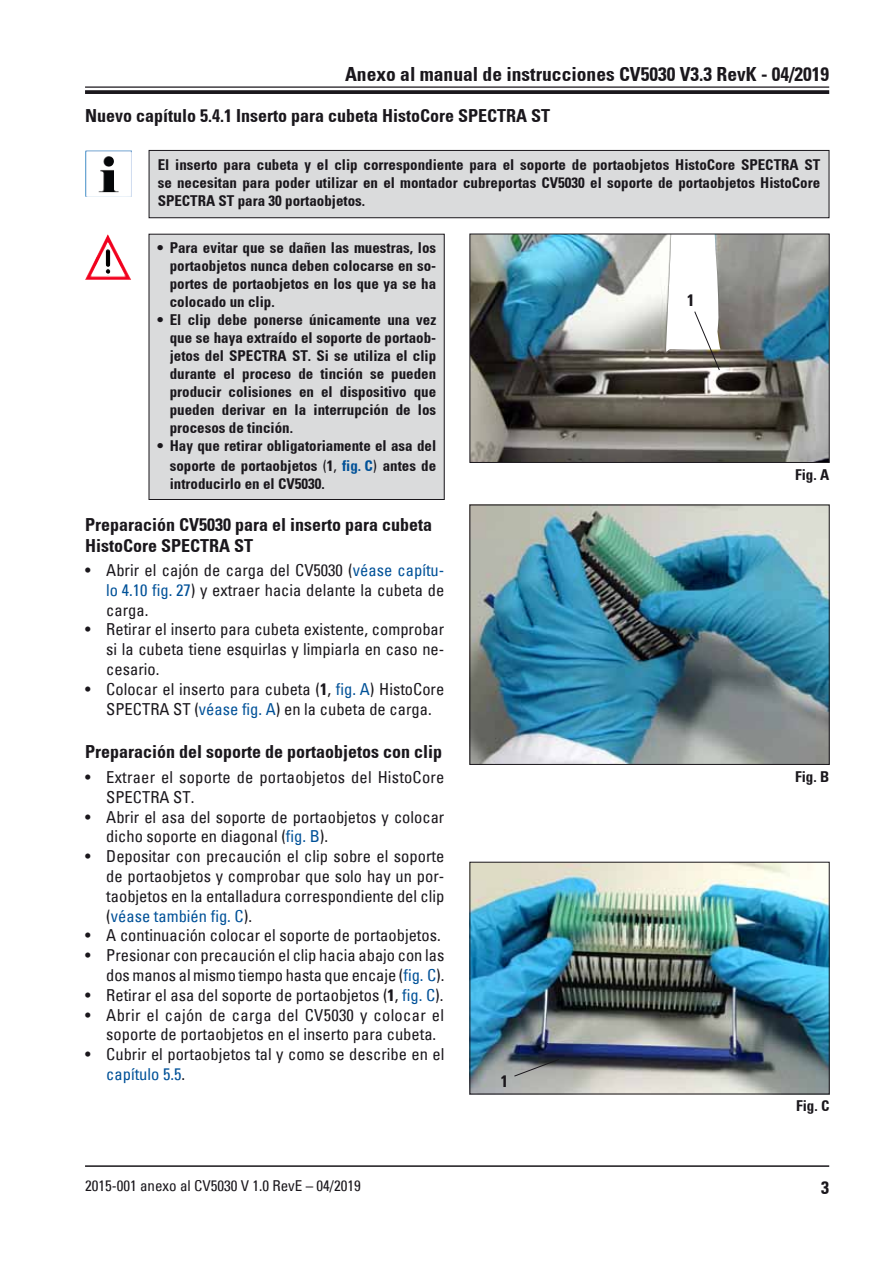
<style>
.page{position:relative;width:893px;height:1263px;background:#fff}
.page>*{position:absolute;margin:0;border:0;box-sizing:border-box;transform-origin:0 0}
.Zz_Kopfzeile_li{font:700 condensed 19.5px "Univers";color:#1a171c}
.Titel_2{font:700 condensed 18px/21.6px "Univers";color:#1a171c}
.t1{font:condensed 16.5px/19.8px "Univers";color:#1a171c}
.BU{font:700 condensed 16.5px "Univers";color:#1a171c}
.Hinweis_1_sp-neu{font:700 condensed 15px/18px "Univers";color:#1a171c;text-align:justify}
.t2{font:condensed 15px "Univers";color:#1a171c}
.BU-2{font:700 condensed 15px "Univers";color:#1a171c}
.s1{font-weight:400}
.s2{color:#005198}
.s3{font-weight:700}
</style>
<div class="page">
<hr style="left:85px;top:1165px;width:744px;height:2px;background:#1a171c">
<hr style="left:85px;top:86px;width:744px;height:2px;background:#1a171c">
<svg style="left:85px;top:90px;width:744px;height:4px;background:#272429"></svg>
<img style="left:85px;top:151px;width:47px;height:46px">
<div style="left:149px;top:150px;width:680px;height:68px;background:#dadbdc"></div>
<div style="left:149px;top:150px;width:680px;height:68px;border:1px solid #1a171c"></div>
<div style="left:149px;top:234px;width:295px;height:265px;background:#dadbdc"></div>
<img style="left:85px;top:234px;width:46px;height:46px">
<img style="left:472px;top:236px;width:355px;height:225px">
<div style="left:470px;top:234px;width:359px;height:229px;border:1px solid #1a171c"></div>
<svg style="left:694px;top:311px;width:26px;height:60px"></svg>
<img style="left:472px;top:507px;width:355px;height:256px">
<div style="left:470px;top:505px;width:359px;height:260px;border:1px solid #1a171c"></div>
<img style="left:472px;top:864px;width:355px;height:228px">
<svg style="left:513px;top:1058px;width:47px;height:19px"></svg>
<p class="Zz_Kopfzeile_li" style="left:345px;top:62px;width:486px">Anexo al manual de instrucciones CV5030 V3.3 RevK - 04/2019</p>
<p class="Titel_2" style="left:85px;top:105px;width:466px">Nuevo capítulo 5.4.1 Inserto para cubeta HistoCore SPECTRA ST</p>
<p class="Hinweis_1_sp-neu" style="left:158px;top:155px;width:664px">El inserto para cubeta y el clip correspondiente para el soporte de portaobjetos HistoCore SPECTRA ST se necesitan para poder utilizar en el montador cubreportas CV5030 el soporte de portaobjetos HistoCore SPECTRA ST para 30 portaobjetos.</p>
<p class="Hinweis_1_sp-neu" style="left:170px;top:238px;width:268px;text-indent:-13px">• Para evitar que se dañen las muestras, los portaobjetos nunca deben colocarse en so&shy;portes de portaobjetos en los que ya se ha colocado un clip.</p>
<p class="Hinweis_1_sp-neu" style="left:170px;top:310px;width:268px;text-indent:-13px">• El clip debe ponerse únicamente una vez que se haya extraído el soporte de portaob&shy;jetos del SPECTRA ST. Si se utiliza el clip durante el proceso de tinción se pueden producir colisiones en el dispositivo que pueden derivar en la interrupción de los procesos de tinción.</p>
<p class="Hinweis_1_sp-neu" style="left:157px;top:436px;width:281px;line-height:19.8px;text-align:right">• Hay que retirar obligatoriamente el asa del soporte de portaobjetos <span class="s1">(</span>1<span class="s1">,</span> <span class="s2">fig. C</span><span class="s1">)</span> antes de</p>
<p class="Hinweis_1_sp-neu" style="left:170px;top:474px;width:156px">introducirlo en el CV5030.</p>
<p class="Titel_2" style="left:85px;top:513px;width:348px">Preparación CV5030 para el inserto para cubeta<br>HistoCore SPECTRA ST</p>
<p class="t1" style="left:106px;top:560px;width:340px;text-align:justify;text-indent:-21px">• Abrir el cajón de carga del CV5030 (<span class="s2">véase capítu&shy;lo 4.10 fig. 27</span>) y extraer hacia delante la cubeta de carga.</p>
<p class="t1" style="left:106px;top:619px;width:340px;text-align:justify;text-indent:-21px">• Retirar el inserto para cubeta existente, comprobar si la cubeta tiene esquirlas y limpiarla en caso ne&shy;cesario.</p>
<p class="t1" style="left:85px;top:679px;width:361px;text-align:center">• Colocar el inserto para cubeta (<span class="s3">1</span>, <span class="s2">fig. A</span>) HistoCore<br>SPECTRA ST (<span class="s2">véase fig. A</span>) en la cubeta de carga.</p>
<p class="Titel_2" style="left:85px;top:741px;width:358px">Preparación del soporte de portaobjetos con clip</p>
<p class="t1" style="left:106px;top:767px;width:340px;text-indent:-21px">• Extraer el soporte de portaobjetos del HistoCore<br>SPECTRA ST.</p>
<p class="t1" style="left:106px;top:806px;width:340px;text-indent:-21px">• Abrir el asa del soporte de portaobjetos y colocar dicho soporte en diagonal (<span class="s2">fig. B</span>).</p>
<p class="t1" style="left:106px;top:846px;width:340px;text-align:justify;text-indent:-21px">• Depositar con precaución el clip sobre el soporte de portaobjetos y comprobar que solo hay un por&shy;taobjetos en la entalladura correspondiente del clip (<span class="s2">véase también fig. C</span>).</p>
<p class="t1" style="left:85px;top:925px;width:357px">• A continuación colocar el soporte de portaobjetos.</p>
<p class="t1" style="left:85px;top:945px;width:361px;text-align:right">• Presionar con precaución el clip hacia abajo con las dos manos al mismo tiempo hasta que encaje (<span class="s2">fig. C</span>).</p>
<p class="t1" style="left:85px;top:985px;width:360px">• Retirar el asa del soporte de portaobjetos (<span class="s3">1</span>, <span class="s2">fig. C</span>).</p>
<p class="t1" style="left:106px;top:1004px;width:339px;text-indent:-21px">• Abrir el cajón de carga del CV5030 y colocar el soporte de portaobjetos en el inserto para cubeta.</p>
<p class="t1" style="left:106px;top:1044px;width:340px;text-indent:-21px">• Cubrir el portaobjetos tal y como se describe en el <span class="s2">capítulo 5.5</span>.</p>
<p class="BU" style="left:501px;top:1071px;width:9px">1</p>
<p class="BU" style="left:687px;top:290px;width:9px">1</p>
<p class="BU-2" style="left:795px;top:465px;width:36px">Fig. A</p>
<p class="BU-2" style="left:795px;top:767px;width:36px">Fig. B</p>
<p class="BU-2" style="left:796px;top:1097px;width:35px">Fig. C</p>
<p class="t2" style="left:85px;top:1176px;width:277px">2015-001 anexo al CV5030 V 1.0 RevE – 04/2019</p>
<p class="Titel_2" style="left:821px;top:1176px;width:9px">3</p>
</div>
